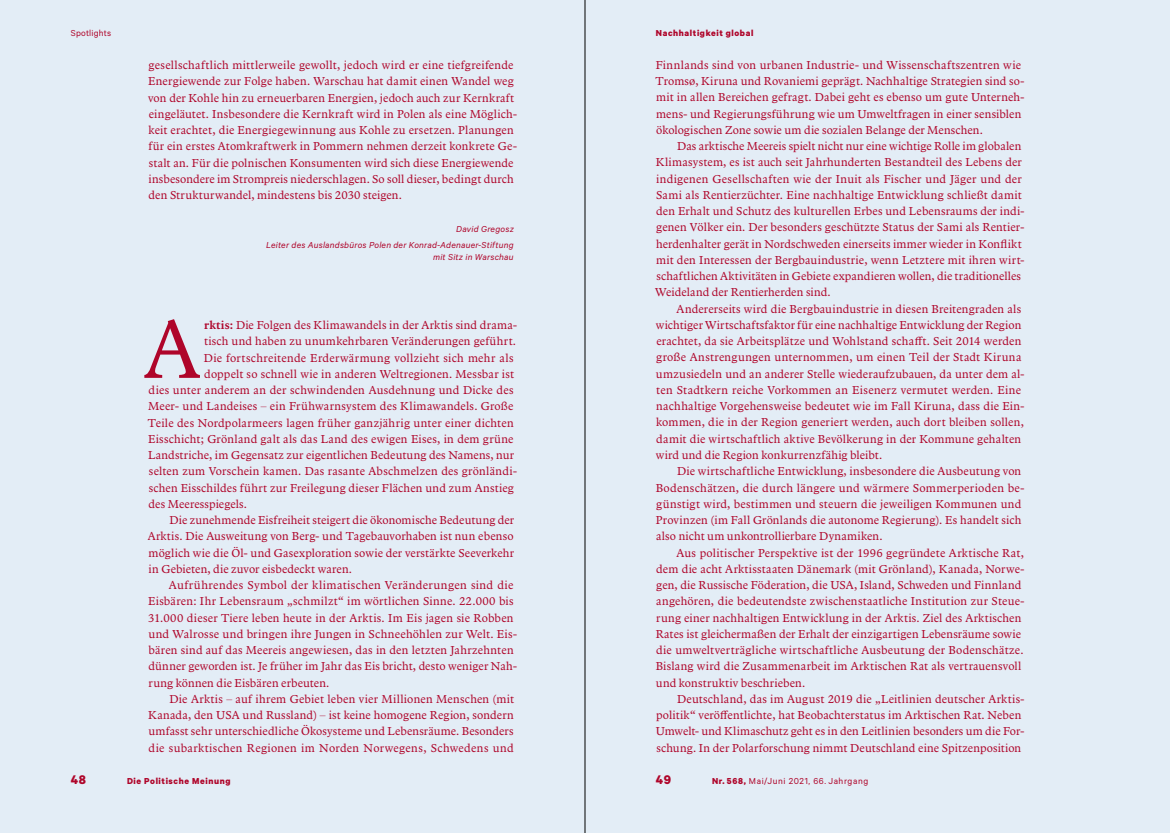
<style>
.page{position:relative;width:1170px;height:833px;background:#fff}
.page>*{position:absolute;margin:0;border:0;box-sizing:border-box;transform-origin:0 0}
.t1{font:85px "Arbesco DT";color:#af052a}
.t2{font:700 14.12px "Calibre";color:#af052a}
.t3{font:11.88px/16.2px "Arbesco DT";letter-spacing:.015em;color:#af052a}
.t4{font:italic 9.75px/16.2px "Calibre";letter-spacing:.02em;color:#af052a;text-align:right}
.t5{font:700 9.75px "Calibre";letter-spacing:.065em;color:#af052a}
.t6{font:9.75px "Calibre";letter-spacing:.055em;color:#af052a}
.t7{font:9.75px "Calibre";letter-spacing:.02em;color:#af052a}
.s1{font-weight:600}
.s2{font-weight:700}
</style>
<div class="page">
<div style="left:0;top:0;width:585px;height:833px;background:#e3edf6"></div>
<div style="left:585px;top:0;width:584px;height:833px;background:#e3edf6"></div>
<hr style="left:584px;top:0;width:1px;height:833px;background:#000">
<p class="t7" style="left:71px;top:28px;width:42px">Spotlights</p>
<p class="t5" style="left:656px;top:27px;width:99px">Nachhaltigkeit global</p>
<p class="t3" style="left:148px;top:57px;width:370px">gesellschaftlich mittlerweile gewollt, jedoch wird er eine tiefgreifende Energiewende zur Folge haben. Warschau hat damit einen Wandel weg von der Kohle hin zu erneuerbaren Energien, jedoch auch zur Kernkraft eingeläutet. Insbesondere die Kernkraft wird in Polen als eine Möglich&shy;keit erachtet, die Energiegewinnung aus Kohle zu ersetzen. Planungen für ein erstes Atomkraftwerk in Pommern nehmen derzeit konkrete Ge&shy;stalt an. Für die polnischen Konsumenten wird sich diese Energiewende insbesondere im Strompreis niederschlagen. So soll dieser, bedingt durch den Strukturwandel, mindestens bis 2030 steigen.</p>
<p class="t4" style="left:266px;top:220px;width:249px">David Gregosz<br>Leiter des Auslandsbüros Polen der Konrad-Adenauer-Stiftung</p>
<p class="t4" style="left:433px;top:248px;width:82px">mit Sitz in Warschau</p>
<p class="t3" style="left:655px;top:57px;width:370px">Finnlands sind von urbanen Industrie- und Wissenschaftszentren wie Tromsø, Kiruna und Rovaniemi geprägt. Nachhaltige Strategien sind so&shy;mit in allen Bereichen gefragt. Dabei geht es ebenso um gute Unterneh&shy;mens- und Regierungsführung wie um Umweltfragen in einer sensiblen ökologischen Zone sowie um die sozialen Belange der Menschen.</p>
<p class="t3" style="left:655px;top:139px;width:370px;text-indent:22px">Das arktische Meereis spielt nicht nur eine wichtige Rolle im globalen Klimasystem, es ist auch seit Jahrhunderten Bestandteil des Lebens der indigenen Gesellschaften wie der Inuit als Fischer und Jäger und der Sami als Rentierzüchter. Eine nachhaltige Entwicklung schließt damit den Erhalt und Schutz des kulturellen Erbes und Lebensraums der indi&shy;genen Völker ein. Der besonders geschützte Status der Sami als Rentier&shy;herdenhalter gerät in Nordschweden einerseits immer wieder in Konflikt mit den Interessen der Bergbauindustrie, wenn Letztere mit ihren wirt&shy;schaftlichen Aktivitäten in Gebiete expandieren wollen, die traditionelles Weideland der Rentierherden sind.</p>
<p class="t3" style="left:655px;top:301px;width:370px;text-indent:21px">Andererseits wird die Bergbauindustrie in diesen Breitengraden als wichtiger Wirtschaftsfaktor für eine nachhaltige Entwicklung der Region erachtet, da sie Arbeitsplätze und Wohlstand schafft. Seit 2014 werden große Anstrengungen unternommen, um einen Teil der Stadt Kiruna umzusiedeln und an anderer Stelle wiederaufzubauen, da unter dem al&shy;ten Stadtkern reiche Vorkommen an Eisenerz vermutet werden. Eine nachhaltige Vorgehensweise bedeutet wie im Fall Kiruna, dass die Ein&shy;kommen, die in der Region generiert werden, auch dort bleiben sollen, damit die wirtschaftlich aktive Bevölkerung in der Kommune gehalten wird und die Region konkurrenzfähig bleibt.</p>
<p class="t3" style="left:655px;top:464px;width:370px;text-indent:21px">Die wirtschaftliche Entwicklung, insbesondere die Ausbeutung von Bodenschätzen, die durch längere und wärmere Sommerperioden be&shy;günstigt wird, bestimmen und steuern die jeweiligen Kommunen und Provinzen (im Fall Grönlands die autonome Regierung). Es handelt sich also nicht um unkontrollierbare Dynamiken.</p>
<p class="t3" style="left:655px;top:545px;width:370px;text-indent:21px">Aus politischer Perspektive ist der 1996 gegründete Arktische Rat, dem die acht Arktisstaaten Dänemark (mit Grönland), Kanada, Norwe&shy;gen, die Russische Föderation, die USA, Island, Schweden und Finnland angehören, die bedeutendste zwischenstaatliche Institution zur Steue&shy;rung einer nachhaltigen Entwicklung in der Arktis. Ziel des Arktischen Rates ist gleichermaßen der Erhalt der einzigartigen Lebensräume sowie die umweltverträgliche wirtschaftliche Ausbeutung der Bodenschätze.<br>Bislang wird die Zusammenarbeit im Arktischen Rat als vertrauensvoll und konstruktiv beschrieben.</p>
<p class="t3" style="left:655px;top:691px;width:370px;text-indent:21px">Deutschland, das im August 2019 die „Leitlinien deutscher Arktis&shy;politik“ veröffentlichte, hat Beobachterstatus im Arktischen Rat. Neben Umwelt- und Klimaschutz geht es in den Leitlinien besonders um die For&shy;schung. In der Polarforschung nimmt Deutschland eine Spitzenposition</p>
<h1 class="t1" style="left:144px;top:300px;width:58px">A</h1>
<p class="t3" style="left:204px;top:317px;width:314px"><span class="s1">rktis:</span> Die Folgen des Klimawandels in der Arktis sind drama-</p>
<p class="t3" style="left:204px;top:334px;width:313px">tisch und haben zu unumkehrbaren Veränderungen geführt.</p>
<p class="t3" style="left:204px;top:350px;width:311px">Die fortschreitende Erderwärmung vollzieht sich mehr als</p>
<p class="t3" style="left:204px;top:366px;width:311px">doppelt so schnell wie in anderen Weltregionen. Messbar ist</p>
<p class="t3" style="left:149px;top:382px;width:366px">dies unter anderem an der schwindenden Ausdehnung und Dicke des</p>
<p class="t3" style="left:148px;top:399px;width:367px">Meer- und Landeises – ein Frühwarnsystem des Klimawandels. Große</p>
<p class="t3" style="left:148px;top:415px;width:367px">Teile des Nordpolarmeers lagen früher ganzjährig unter einer dichten</p>
<p class="t3" style="left:148px;top:431px;width:367px">Eisschicht; Grönland galt als das Land des ewigen Eises, in dem grüne</p>
<p class="t3" style="left:148px;top:447px;width:367px">Landstriche, im Gegensatz zur eigentlichen Bedeutung des Namens, nur</p>
<p class="t3" style="left:149px;top:464px;width:369px">selten zum Vorschein kamen. Das rasante Abschmelzen des grönländi-</p>
<p class="t3" style="left:149px;top:480px;width:366px">schen Eisschildes führt zur Freilegung dieser Flächen und zum Anstieg</p>
<p class="t3" style="left:149px;top:496px;width:100px">des Meeresspiegels.</p>
<p class="t3" style="left:169px;top:512px;width:346px">Die zunehmende Eisfreiheit steigert die ökonomische Bedeutung der</p>
<p class="t3" style="left:148px;top:529px;width:367px">Arktis. Die Ausweitung von Berg- und Tagebauvorhaben ist nun ebenso</p>
<p class="t3" style="left:149px;top:545px;width:367px">möglich wie die Öl- und Gasexploration sowie der verstärkte Seeverkehr</p>
<p class="t3" style="left:148px;top:561px;width:205px">in Gebieten, die zuvor eisbedeckt waren.</p>
<p class="t3" style="left:169px;top:577px;width:346px">Aufrührendes Symbol der klimatischen Veränderungen sind die</p>
<p class="t3" style="left:148px;top:594px;width:367px">Eisbären: Ihr Lebensraum „schmilzt“ im wörtlichen Sinne. 22.000 bis</p>
<p class="t3" style="left:148px;top:610px;width:367px">31.000 dieser Tiere leben heute in der Arktis. Im Eis jagen sie Robben</p>
<p class="t3" style="left:148px;top:626px;width:369px">und Walrosse und bringen ihre Jungen in Schneehöhlen zur Welt. Eis-</p>
<p class="t3" style="left:148px;top:642px;width:366px">bären sind auf das Meereis angewiesen, das in den letzten Jahrzehnten</p>
<p class="t3" style="left:149px;top:659px;width:370px">dünner geworden ist. Je früher im Jahr das Eis bricht, desto weniger Nah-</p>
<p class="t3" style="left:149px;top:675px;width:182px">rung können die Eisbären erbeuten.</p>
<p class="t3" style="left:169px;top:691px;width:346px">Die Arktis – auf ihrem Gebiet leben vier Millionen Menschen (mit</p>
<p class="t3" style="left:148px;top:707px;width:367px">Kanada, den USA und Russland) – ist keine homogene Region, sondern</p>
<p class="t3" style="left:148px;top:724px;width:366px">umfasst sehr unterschiedliche Ökosysteme und Lebensräume. Besonders</p>
<p class="t3" style="left:149px;top:740px;width:366px">die subarktischen Regionen im Norden Norwegens, Schwedens und</p>
<p class="t2" style="left:71px;top:771px;width:17px">48</p>
<p class="t5" style="left:127px;top:775px;width:105px">Die Politische Meinung</p>
<p class="t2" style="left:656px;top:771px;width:17px">49</p>
<p class="t6" style="left:712px;top:775px;width:158px"><span class="s2">Nr. 568,</span> Mai/Juni 2021, 66. Jahrgang</p>
</div>
